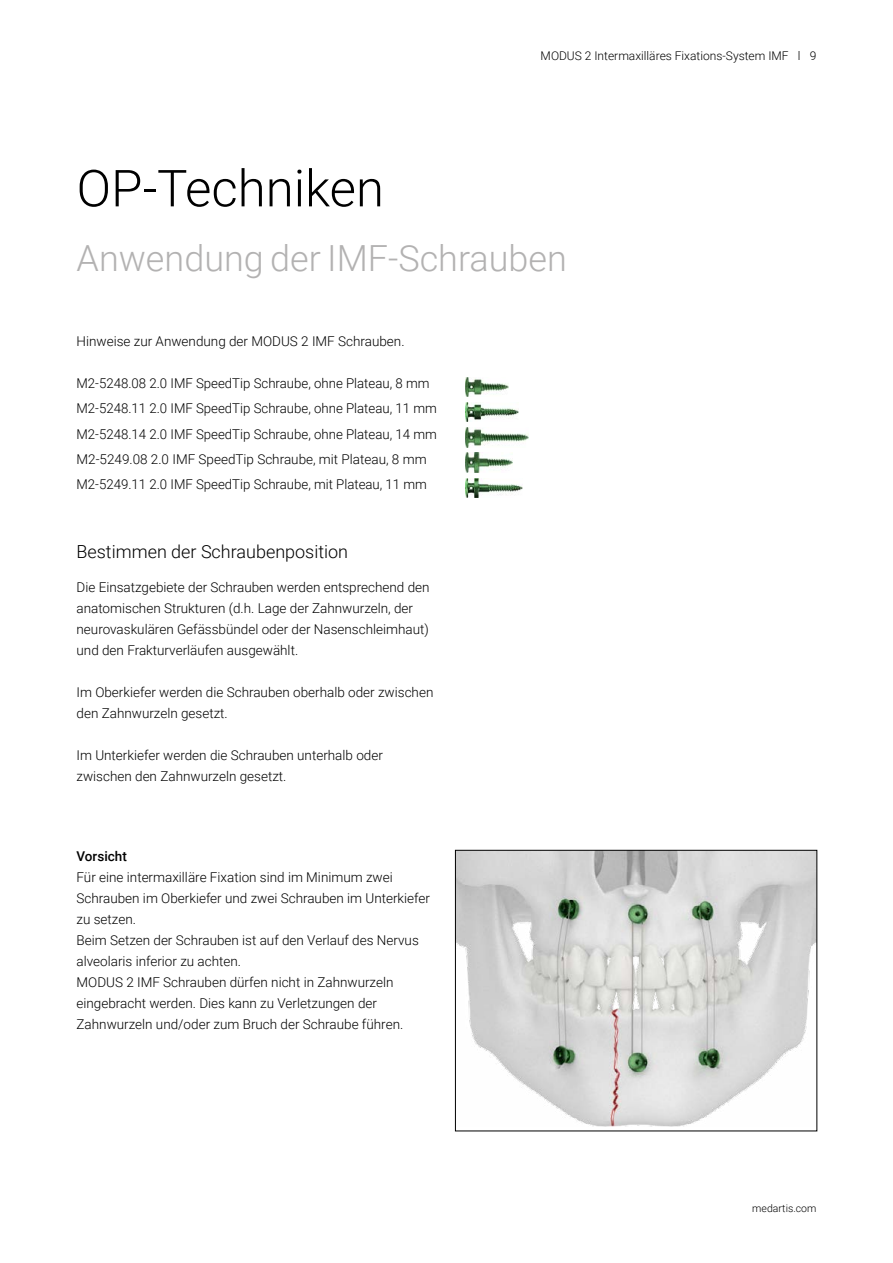
<style>
.page{position:relative;width:893px;height:1263px;background:#fff}
.page>*{position:absolute;margin:0;border:0;box-sizing:border-box;transform-origin:0 0}
.t1{font:300 51px "Roboto";color:#000}
.t2{font:300 36px "Roboto";color:#b3b2b2}
.t3{font:300 18px "Roboto";color:#000}
.t4{font:300 13.5px/21px "Roboto";color:#000}
.t5{font:500 13.5px "Roboto";color:#000}
.t6{font:300 12px "Roboto";color:#000}
.t7{font:300 10.5px "Roboto";color:#000}
</style>
<div class="page">
<img style="left:457px;top:852px;width:358px;height:274px">
<div style="left:455px;top:850px;width:362px;height:281px;border:1px solid #000"></div>
<img style="left:465px;top:377px;width:43px;height:20px">
<img style="left:465px;top:402px;width:53px;height:20px">
<img style="left:465px;top:428px;width:63px;height:19px">
<img style="left:465px;top:453px;width:48px;height:20px">
<img style="left:465px;top:478px;width:58px;height:20px">
<p class="t6" style="left:541px;top:47px;width:277px">MODUS 2 Intermaxilläres Fixations-System IMF l 9</p>
<h1 class="t1" style="left:77px;top:152px;width:309px">OP-Techniken</h1>
<h2 class="t2" style="left:77px;top:233px;width:492px">Anwendung der IMF-Schrauben</h2>
<p class="t4" style="left:77px;top:330px;width:329px">Hinweise zur Anwendung der MODUS 2 IMF Schrauben.</p>
<p class="t4" style="left:77px;top:370px;width:362px;line-height:25.2px">M2-5248.08 2.0 IMF SpeedTip Schraube, ohne Plateau, 8 mm M2-5248.11 2.0 IMF SpeedTip Schraube, ohne Plateau, 11 mm M2-5248.14 2.0 IMF SpeedTip Schraube, ohne Plateau, 14 mm M2-5249.08 2.0 IMF SpeedTip Schraube, mit Plateau, 8 mm M2-5249.11 2.0 IMF SpeedTip Schraube, mit Plateau, 11 mm</p>
<h3 class="t3" style="left:77px;top:539px;width:273px">Bestimmen der Schraubenposition</h3>
<p class="t4" style="left:77px;top:576px;width:355px">Die Einsatzgebiete der Schrauben werden entsprechend den anatomischen Strukturen (d.h. Lage der Zahnwurzeln, der neurovaskulären Gefässbündel oder der Nasenschleimhaut) und den Frakturverläufen ausgewählt.</p>
<p class="t4" style="left:77px;top:681px;width:358px">Im Oberkiefer werden die Schrauben oberhalb oder zwischen den Zahnwurzeln gesetzt.</p>
<p class="t4" style="left:77px;top:744px;width:308px">Im Unterkiefer werden die Schrauben unterhalb oder zwischen den Zahnwurzeln gesetzt.</p>
<p class="t5" style="left:77px;top:846px;width:52px">Vorsicht</p>
<p class="t4" style="left:77px;top:866px;width:355px">Für eine intermaxilläre Fixation sind im Minimum zwei Schrauben im Oberkiefer und zwei Schrauben im Unterkiefer zu setzen.<br>Beim Setzen der Schrauben ist auf den Verlauf des Nervus alveolaris inferior zu achten.<br>MODUS 2 IMF Schrauben dürfen nicht in Zahnwurzeln eingebracht werden. Dies kann zu Verletzungen der Zahnwurzeln und/oder zum Bruch der Schraube führen.</p>
<p class="t7" style="left:752px;top:1201px;width:66px">medartis.com</p>
</div>
